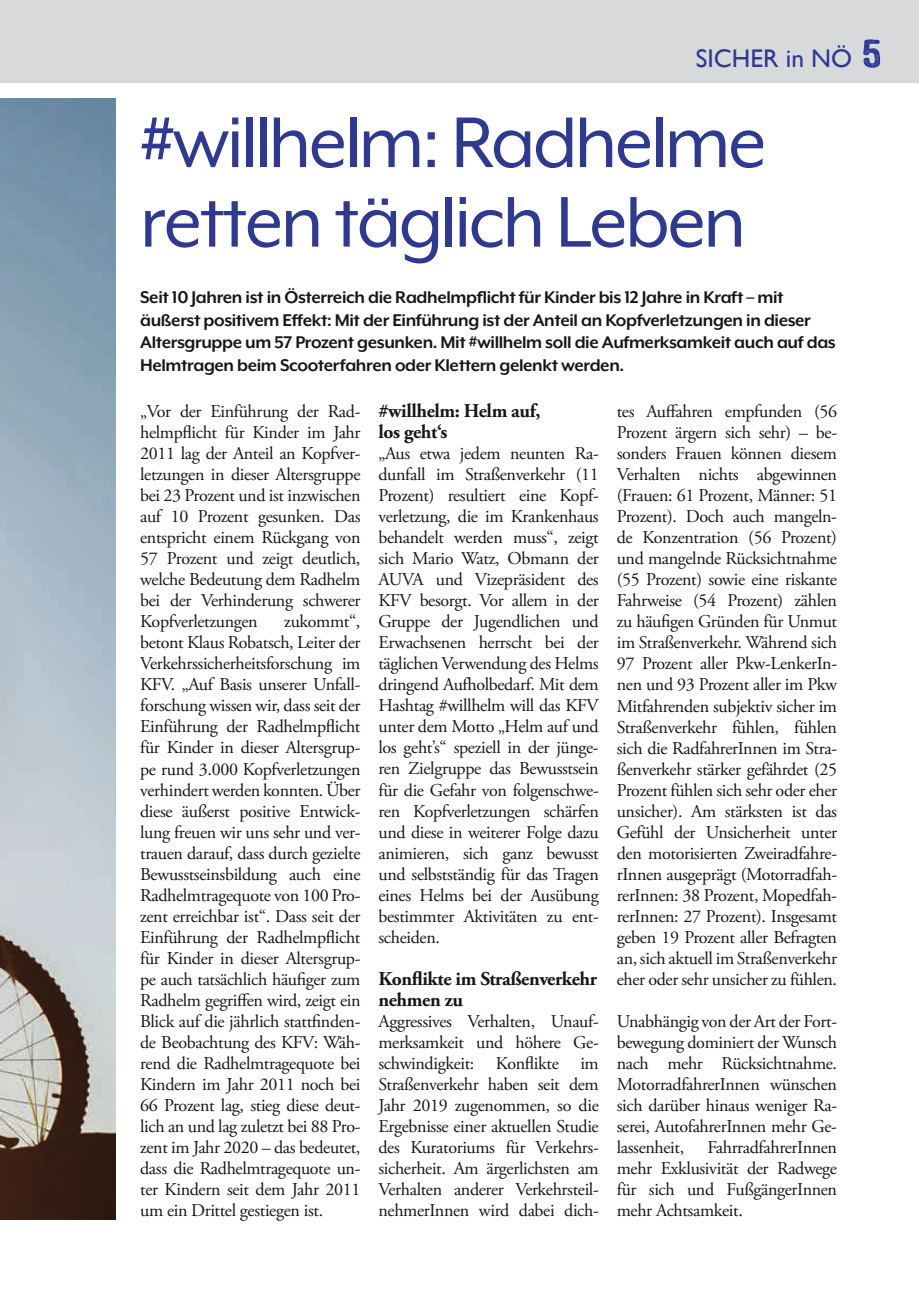
<style>
.page{position:relative;width:919px;height:1289px;background:#fff}
.page>*{position:absolute;margin:0;border:0;box-sizing:border-box;transform-origin:0 0}
.t1{font:82.5px/79.5px "Mr Eaves XL Mod OT";letter-spacing:-.03em;color:#2d3993}
.t2{font:25.5px "Gill Sans";color:#2d3993}
.t3{font:700 19.5px/22.5px "Mr Eaves XL Mod OT";letter-spacing:-.02em;color:#151616}
.t4{font:700 19.5px/21px "Adobe Garamond Pro";letter-spacing:-.02em;color:#151616}
.t5{font:18px/21px "Adobe Garamond Pro";letter-spacing:-.02em;color:#151616;text-align:justify}
.s1{font-family:"ZEMBOOD";font-size:40.5px}
</style>
<div class="page">
<div style="left:0;top:0;width:918px;height:83px;background:#d7d9db"></div>
<img style="left:0;top:99px;width:115px;height:1120px">
<h2 class="t2" style="left:695px;top:43px;width:188px">SICHER in NÖ <span class="s1">5</span></h2>
<h1 class="t1" style="left:140px;top:102px;width:628px">#willhelm: Radhelme retten täglich Leben</h1>
<p class="t3" style="left:140px;top:286px;width:697px">Seit 10 Jahren ist in Österreich die Radhelmpflicht für Kinder bis 12 Jahre in Kraft – mit äußerst positivem Effekt: Mit der Einführung ist der Anteil an Kopfverletzungen in dieser Altersgruppe um 57 Prozent gesunken. Mit #willhelm soll die Aufmerksamkeit auch auf das Helmtragen beim Scooterfahren oder Klettern gelenkt werden.</p>
<p class="t5" style="left:140px;top:401px;width:222px">„Vor der Einführung der Rad&shy;helmpflicht für Kinder im Jahr 2011 lag der Anteil an Kopfver&shy;letzungen in dieser Altersgruppe bei 23 Prozent und ist inzwischen auf 10 Prozent gesunken. Das entspricht einem Rückgang von 57 Prozent und zeigt deutlich, welche Bedeutung dem Radhelm bei der Verhinderung schwerer Kopfverletzungen</p>
<p class="t4" style="left:378px;top:401px;width:163px">#willhelm: Helm auf, los geht‘s</p>
<p class="t5" style="left:378px;top:443px;width:222px">„Aus etwa jedem neunten Ra&shy;dunfall im Straßenverkehr (11<br>Prozent) resultiert eine Kopf&shy;verletzung, die im Krankenhaus behandelt werden muss“, zeigt sich Mario Watz, Obmann der AUVA und Vizepräsident des KFV besorgt. Vor allem in der Gruppe der Jugendlichen und Erwachsenen herrscht bei der täglichen Verwendung des Helms dringend Aufholbedarf. Mit dem Hashtag #willhelm will das KFV unter dem Motto „Helm auf und los geht’s“ speziell in der jünge&shy;ren Zielgruppe das Bewusstsein für die Gefahr von folgenschwe&shy;ren Kopfverletzungen schärfen und diese in weiterer Folge dazu animieren, sich ganz bewusst und selbstständig für das Tragen eines Helms bei der Ausübung bestimmter Aktivitäten zu ent&shy;scheiden.</p>
<p class="t4" style="left:378px;top:968px;width:220px">Konflikte im Straßenverkehr nehmen zu</p>
<p class="t5" style="left:378px;top:1011px;width:222px">Aggressives Verhalten, Unauf&shy;merksamkeit und höhere Ge&shy;schwindigkeit: Konflikte im Straßenverkehr haben seit dem Jahr 2019 zugenommen, so die Ergebnisse einer aktuellen Studie des Kuratoriums für Verkehrs&shy;sicherheit. Am ärgerlichsten am Verhalten anderer Verkehrsteil&shy;nehmerInnen wird dabei dich-</p>
<p class="t5" style="left:616px;top:401px;width:222px">tes Auffahren empfunden (56<br>Prozent ärgern sich sehr) – be&shy;sonders Frauen können diesem Verhalten nichts abgewinnen (Frauen: 61 Prozent, Männer: 51<br>Prozent). Doch auch mangeln&shy;de Konzentration (56 Prozent) und mangelnde Rücksichtnahme (55 Prozent) sowie eine riskante Fahrweise (54 Prozent) zählen zu häufigen Gründen für Unmut im Straßenverkehr. Während sich 97 Prozent aller Pkw-LenkerIn&shy;nen und 93 Prozent aller im Pkw Mitfahrenden subjektiv sicher im Straßenverkehr fühlen, fühlen sich die RadfahrerInnen im Stra&shy;ßenverkehr stärker gefährdet (25<br>Prozent fühlen sich sehr oder eher unsicher). Am stärksten ist das Gefühl der Unsicherheit unter den motorisierten Zweiradfahre&shy;rInnen ausgeprägt (Motorradfah&shy;rerInnen: 38 Prozent, Mopedfah&shy;rerInnen: 27 Prozent). Insgesamt geben 19 Prozent aller Befragten an, sich aktuell im Straßenverkehr eher oder sehr unsicher zu fühlen.</p>
<p class="t5" style="left:616px;top:1011px;width:222px">Unabhängig von der Art der Fort&shy;bewegung dominiert der Wunsch nach mehr Rücksichtnahme.<br>MotorradfahrerInnen wünschen sich darüber hinaus weniger Ra&shy;serei, AutofahrerInnen mehr Ge&shy;lassenheit,</p>
<p class="t5" style="left:140px;top:612px;width:222px;text-indent:144px">zukommt“, betont Klaus Robatsch, Leiter der Verkehrssicherheitsforschung im KFV. „Auf Basis unserer Unfall&shy;forschung wissen wir, dass seit der Einführung der Radhelmpflicht für Kinder in dieser Altersgrup&shy;pe rund 3.000 Kopfverletzungen verhindert werden konnten. Über diese äußerst positive Entwick&shy;lung freuen wir uns sehr und ver&shy;trauen darauf, dass durch gezielte Bewusstseinsbildung auch eine Radhelmtragequote von 100 Pro&shy;zent erreichbar ist“. Dass seit der Einführung der Radhelmpflicht für Kinder in dieser Altersgrup&shy;pe auch tatsächlich häufiger zum Radhelm gegriffen wird, zeigt ein Blick auf die jährlich stattfinden&shy;de Beobachtung des KFV: Wäh&shy;rend die Radhelmtragequote bei Kindern im Jahr 2011 noch bei 66 Prozent lag, stieg diese deut&shy;lich an und lag zuletzt bei 88 Pro&shy;zent im Jahr 2020 – das bedeutet, dass die Radhelmtragequote un&shy;ter Kindern seit dem Jahr 2011 um ein Drittel gestiegen ist.</p>
<p class="t5" style="left:616px;top:1137px;width:222px;text-indent:91px">FahrradfahrerInnen mehr Exklusivität der Radwege für sich und FußgängerInnen mehr Achtsamkeit.</p>
</div>
